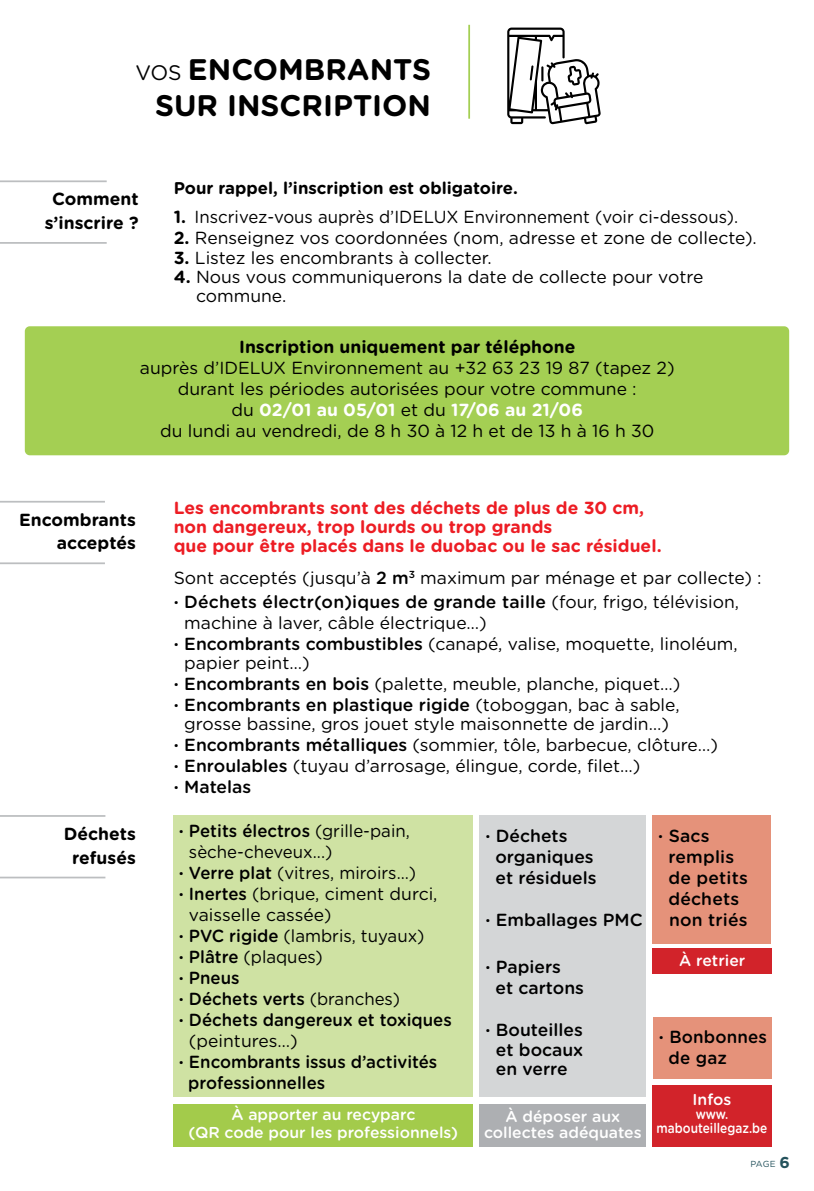
<style>
.page{position:relative;width:814px;height:1191px;background:#fff}
.page>*{position:absolute;margin:0;border:0;box-sizing:border-box;transform-origin:0 0}
.t1{font:700 29.75px/35.7px "Gotham Rounded";color:#000;text-align:right}
.t2{font:17.5px/21px "Gotham Rounded";color:#000}
.t3{font:500 17.5px/21px "Gotham Rounded";color:#000}
.t4{font:17.5px "Gotham Rounded";color:#000;scale:.96 1}
.t5{font:500 17.5px "Gotham Rounded";color:#000;scale:.96 1}
.t6{font:700 17.5px/19.2px "Gotham Rounded";color:#ed1d24}
.t7{font:700 17.5px/23.6px "Gotham Rounded";color:#000;text-align:center}
.t8{font:700 16.97px "Gotham Rounded";color:#000}
.t9{font:500 15.75px/15.8px "Gotham Rounded";color:#fff;text-align:center}
.t10{font:500 14px/14px "Gotham Rounded";color:#fff;text-align:center;scale:.85 1}
.t11{font:8.75px "Gotham Rounded";color:#24525c}
.s1{font-weight:400;font-size:21px}
.s2{font-weight:700}
.s3{font-weight:700;color:#fff}
.s4{font-weight:500}
.s5{font-weight:400}
.s6{font-weight:700;font-size:15.75px}
</style>
<div class="page">
<hr style="left:468px;top:25px;width:2px;height:94px;background:#a4cf53">
<svg style="left:507px;top:28px;width:94px;height:96px"></svg>
<div style="left:479px;top:815px;width:167px;height:281px;background:#d4d6d7"></div>
<div style="left:652px;top:815px;width:119px;height:128px;background:#e5927a"></div>
<div style="left:653px;top:1017px;width:118px;height:61px;background:#e5927a"></div>
<div style="left:174px;top:815px;width:299px;height:281px;background:#cfe2a3"></div>
<div style="left:174px;top:1104px;width:299px;height:42px;background:#a3cb4b"></div>
<div style="left:652px;top:948px;width:119px;height:26px;background:#d2232a"></div>
<div style="left:652px;top:1084px;width:119px;height:62px;background:#d2232a"></div>
<div style="left:479px;top:1104px;width:167px;height:42px;background:#adafb2"></div>
<hr style="left:0;top:180px;width:107px;height:2px;background:#bcbec0">
<hr style="left:0;top:242px;width:107px;height:2px;background:#bcbec0">
<hr style="left:0;top:501px;width:105px;height:1px;background:#bcbec0">
<hr style="left:0;top:562px;width:105px;height:2px;background:#bcbec0">
<hr style="left:0;top:815px;width:105px;height:2px;background:#bcbec0">
<hr style="left:0;top:876px;width:105px;height:2px;background:#bcbec0">
<div style="left:25px;top:326px;width:764px;height:129px;background:#a4cf53;border-radius:5px"></div>
<h1 class="t1" style="left:135px;top:50px;width:297px"><span class="s1">VOS</span> ENCOMBRANTS<br>SUR INSCRIPTION</h1>
<p class="t7" style="left:45px;top:187px;width:95px">Comment s’inscrire ?</p>
<p class="t8" style="left:174px;top:175px;width:345px">Pour rappel, l’inscription est obligatoire.</p>
<p class="t4" style="left:174px;top:205px;width:589px"><span class="s2">1.</span> Inscrivez-vous auprès d’IDELUX Environnement (voir ci-dessous).</p>
<p class="t2" style="left:174px;top:227px;width:584px"><span class="s2">2.</span> Renseignez vos coordonnées (nom, adresse et zone de collecte).</p>
<p class="t2" style="left:174px;top:246px;width:319px"><span class="s2">3.</span> Listez les encombrants à collecter.</p>
<p class="t2" style="left:196px;top:266px;width:509px;line-height:19.2px;text-indent:-22px"><span class="s2">4.</span> Nous vous communiquerons la date de collecte pour votre commune.</p>
<p class="t7" style="left:239px;top:334px;width:338px">Inscription uniquement par téléphone</p>
<p class="t2" style="left:140px;top:356px;width:536px;text-align:center">auprès d’IDELUX Environnement au +32 63 23 19 87 (tapez 2) durant les périodes autorisées pour votre commune :<br>du <span class="s3">02/01 au 05/01</span> et du <span class="s3">17/06 au 21/06<br></span>du lundi au vendredi, de 8 h 30 à 12 h et de 13 h à 16 h 30</p>
<p class="t7" style="left:19px;top:507px;width:118px;text-align:right">Encombrants acceptés</p>
<p class="t7" style="left:64px;top:821px;width:74px">Déchets refusés</p>
<p class="t6" style="left:174px;top:497px;width:489px">Les encombrants sont des déchets de plus de 30 cm, non dangereux, trop lourds ou trop grands<br>que pour être placés dans le duobac ou le sac résiduel.</p>
<p class="t2" style="left:174px;top:566px;width:589px">Sont acceptés (jusqu’à <span class="s4">2 m</span><sup>3</sup> maximum par ménage et par collecte) :</p>
<p class="t3" style="left:174px;top:590px;width:567px"><span class="s2">·</span> Déchets électr(on)iques de grande taille <span class="s5">(four, frigo, télévision,</span></p>
<p class="t2" style="left:184px;top:611px;width:304px">machine à laver, câble électrique…)</p>
<p class="t2" style="left:174px;top:632px;width:565px"><span class="s2">·</span> <span class="s4">Encombrants combustibles</span> (canapé, valise, moquette, linoléum,</p>
<p class="t2" style="left:174px;top:651px;width:508px;text-indent:11px">papier peint…)<br><span class="s2">·</span> <span class="s4">Encombrants en bois</span> (palette, meuble, planche, piquet…) <span class="s2">·</span> <span class="s4">Encombrants en plastique rigide</span> (toboggan, bac à sable,</p>
<p class="t2" style="left:174px;top:713px;width:546px;text-indent:11px">grosse bassine, gros jouet style maisonnette de jardin…)<br><span class="s2">·</span> <span class="s4">Encombrants métalliques</span> (sommier, tôle, barbecue, clôture…) <span class="s2">·</span> <span class="s4">Enroulables</span> (tuyau d’arrosage, élingue, corde, filet…)<br><span class="s2">·</span> <span class="s4">Matelas</span></p>
<p class="t5" style="left:179px;top:818px;width:242px"><span class="s2">·</span> Petits électros <span class="s5">(grille-pain,</span></p>
<p class="t4" style="left:189px;top:839px;width:151px">sèche-cheveux...)</p>
<p class="t4" style="left:179px;top:860px;width:249px"><span class="s2">·</span> <span class="s4">Verre plat</span> (vitres, miroirs…)</p>
<p class="t4" style="left:179px;top:881px;width:271px"><span class="s2">·</span> <span class="s4">Inertes</span> (brique, ciment durci,</p>
<p class="t2" style="left:189px;top:903px;width:144px">vaisselle cassée)</p>
<p class="t4" style="left:179px;top:923px;width:257px"><span class="s2">·</span> <span class="s4">PVC rigide</span> (lambris, tuyaux)</p>
<p class="t4" style="left:179px;top:944px;width:152px"><span class="s2">·</span> <span class="s4">Plâtre</span> (plaques)</p>
<p class="t5" style="left:179px;top:965px;width:65px"><span class="s2">·</span> Pneus</p>
<p class="t5" style="left:179px;top:986px;width:232px"><span class="s2">·</span> Déchets verts <span class="s5">(branches)</span></p>
<p class="t5" style="left:179px;top:1007px;width:286px"><span class="s2">·</span> Déchets dangereux et toxiques</p>
<p class="t2" style="left:189px;top:1029px;width:110px">(peintures…)</p>
<p class="t5" style="left:179px;top:1049px;width:271px"><span class="s2">·</span> Encombrants issus d’activités</p>
<p class="t5" style="left:188px;top:1070px;width:144px">professionnelles</p>
<p class="t9" style="left:189px;top:1103px;width:271px;line-height:18.9px">À apporter au recyparc<br>(QR code pour les professionnels)</p>
<p class="t3" style="left:495px;top:824px;width:103px;text-indent:-10px"><span class="s2">·</span> Déchets organiques et résiduels</p>
<p class="t3" style="left:485px;top:908px;width:159px"><span class="s2">·</span> Emballages PMC</p>
<p class="t3" style="left:495px;top:956px;width:90px;text-indent:-10px"><span class="s2">·</span> Papiers<br>et cartons</p>
<p class="t3" style="left:485px;top:1019px;width:99px;line-height:19.2px;text-align:center"><span class="s2">·</span> Bouteilles et bocaux en verre</p>
<p class="t9" style="left:484px;top:1107px;width:159px">À déposer aux collectes adéquates</p>
<p class="t3" style="left:668px;top:824px;width:81px;text-indent:-10px"><span class="s2">·</span> Sacs remplis de petits déchets non triés</p>
<p class="t9" style="left:679px;top:952px;width:68px">À retrier</p>
<p class="t3" style="left:668px;top:1026px;width:100px;text-indent:-10px"><span class="s2">·</span> Bonbonnes de gaz</p>
<p class="t9" style="left:692px;top:1090px;width:40px">Infos</p>
<p class="t10" style="left:656px;top:1106px;width:132px">www. mabouteillegaz.be</p>
<p class="t11" style="left:750px;top:1157px;width:41px">PAGE <span class="s6">6</span></p>
</div>
